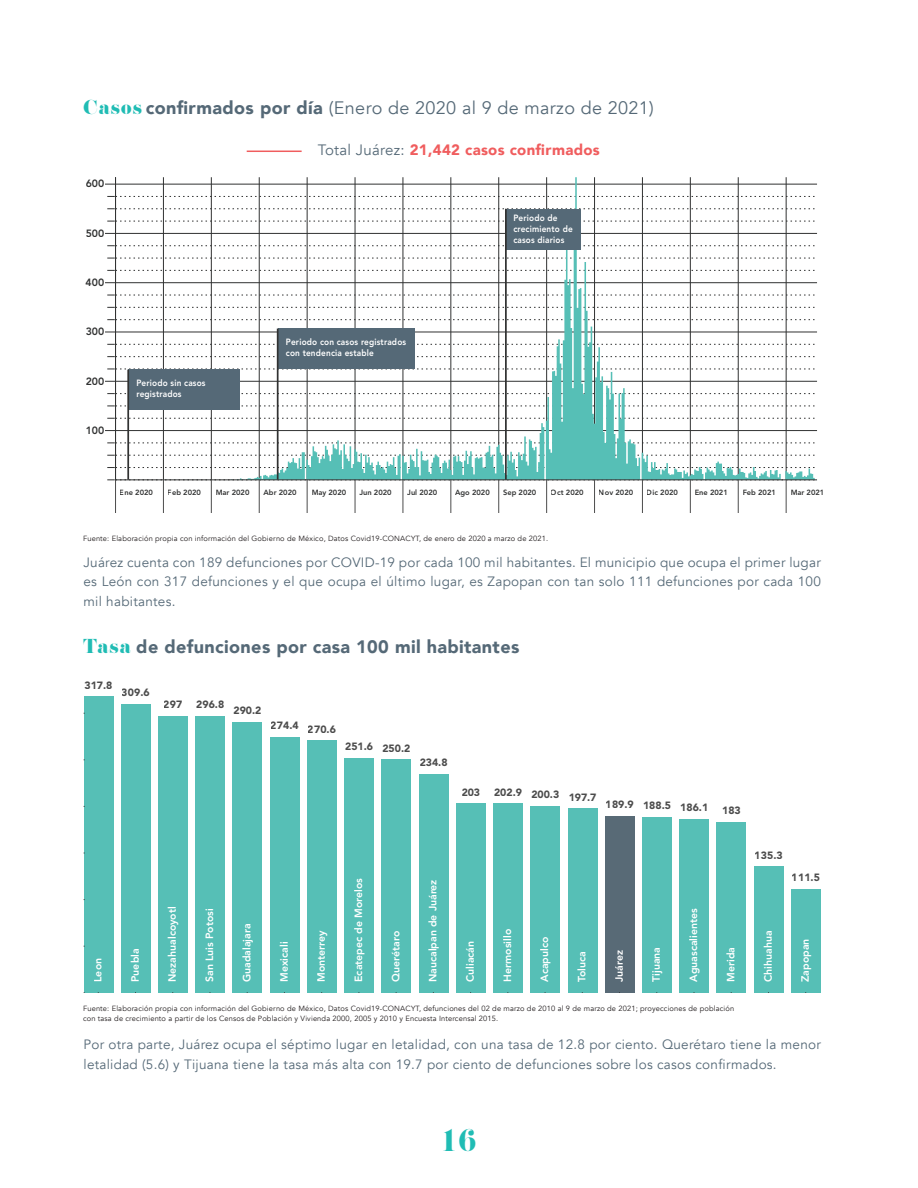
<style>
.page{position:relative;width:918px;height:1188px;background:#fff}
.page>*{position:absolute;margin:0;border:0;box-sizing:border-box;transform-origin:0 0}
.t1{font:30px "Pistilli";color:#20bcb4}
.t2{font:18px "Avenir";letter-spacing:.02em;color:#556977}
.t3{font:900 18px "Avenir";letter-spacing:.02em;color:#556977}
.t4{font:900 15px "Avenir";letter-spacing:.02em;color:#f05d5e}
.t5{font:13.5px/19.5px "Avenir";letter-spacing:.02em;color:#556977;text-align:justify}
.t6{font:800 10.5px "Avenir LT Std";color:#fff}
.t7{font:900 10.5px "Avenir LT Std";color:#4c4c4c}
.t8{font:800 10.5px "Avenir LT Std";color:#313232}
.t9{font:800 9px/10.8px "Avenir LT Std";letter-spacing:.02em;color:#fff;scale:.91 1}
.t10{font:7.5px/10.5px "Avenir";letter-spacing:.02em;color:#221d1e}
.t11{font:800 7.5px "Avenir LT Std";color:#313232}
.s1{font-family:"Pistilli";color:#20bcb4}
.s2{font-weight:900}
.s3{font-weight:400;color:#556977}
.s4{font-family:"Pistilli";font-weight:400;color:#20bcb4}
</style>
<div class="page">
<hr style="left:247px;top:151px;width:55px;height:1px;background:#f05d5e">
<svg style="left:116px;top:177px;width:701px;height:302px"></svg>
<hr style="left:115px;top:479px;width:702px;height:1px;background:#313232">
<hr style="left:115px;top:480px;width:1px;height:32px;background:#4c4c4c">
<hr style="left:163px;top:480px;width:1px;height:32px;background:#4c4c4c">
<hr style="left:211px;top:480px;width:1px;height:32px;background:#4c4c4c">
<hr style="left:259px;top:480px;width:1px;height:32px;background:#4c4c4c">
<hr style="left:307px;top:480px;width:1px;height:32px;background:#4c4c4c">
<hr style="left:355px;top:480px;width:1px;height:32px;background:#4c4c4c">
<hr style="left:403px;top:480px;width:1px;height:32px;background:#4c4c4c">
<hr style="left:450px;top:480px;width:1px;height:32px;background:#4c4c4c">
<hr style="left:498px;top:480px;width:1px;height:32px;background:#4c4c4c">
<hr style="left:546px;top:480px;width:1px;height:32px;background:#4c4c4c">
<hr style="left:594px;top:480px;width:1px;height:32px;background:#4c4c4c">
<hr style="left:642px;top:480px;width:1px;height:32px;background:#4c4c4c">
<hr style="left:690px;top:480px;width:1px;height:32px;background:#4c4c4c">
<hr style="left:738px;top:480px;width:1px;height:32px;background:#4c4c4c">
<hr style="left:786px;top:480px;width:1px;height:32px;background:#4c4c4c">
<svg style="left:107px;top:418px;width:710px;height:1px"></svg>
<svg style="left:107px;top:406px;width:710px;height:1px"></svg>
<svg style="left:107px;top:393px;width:710px;height:1px"></svg>
<svg style="left:107px;top:369px;width:710px;height:1px"></svg>
<svg style="left:107px;top:356px;width:710px;height:1px"></svg>
<svg style="left:107px;top:344px;width:710px;height:1px"></svg>
<svg style="left:107px;top:319px;width:710px;height:1px"></svg>
<svg style="left:107px;top:307px;width:710px;height:1px"></svg>
<svg style="left:107px;top:295px;width:710px;height:1px"></svg>
<svg style="left:107px;top:270px;width:710px;height:1px"></svg>
<svg style="left:107px;top:258px;width:710px;height:1px"></svg>
<svg style="left:107px;top:245px;width:710px;height:1px"></svg>
<svg style="left:107px;top:221px;width:710px;height:1px"></svg>
<svg style="left:107px;top:209px;width:710px;height:1px"></svg>
<svg style="left:107px;top:196px;width:710px;height:1px"></svg>
<svg style="left:107px;top:443px;width:710px;height:1px"></svg>
<svg style="left:107px;top:455px;width:710px;height:1px"></svg>
<svg style="left:107px;top:467px;width:710px;height:1px"></svg>
<svg style="left:107px;top:480px;width:710px;height:1px"></svg>
<hr style="left:115px;top:177px;width:1px;height:303px;background:#313232">
<div style="left:128px;top:370px;width:112px;height:40px;background:#556977"></div>
<div style="left:278px;top:329px;width:136px;height:40px;background:#556977"></div>
<div style="left:505px;top:209px;width:76px;height:40px;background:#556977"></div>
<hr style="left:127px;top:370px;width:2px;height:110px;background:#313232">
<hr style="left:277px;top:329px;width:2px;height:151px;background:#313232">
<hr style="left:505px;top:209px;width:2px;height:271px;background:#313232">
<div style="left:84px;top:697px;width:29px;height:296px;background:#56bfb6"></div>
<div style="left:121px;top:704px;width:30px;height:289px;background:#56bfb6"></div>
<div style="left:158px;top:716px;width:30px;height:277px;background:#56bfb6"></div>
<div style="left:195px;top:716px;width:30px;height:277px;background:#56bfb6"></div>
<div style="left:233px;top:722px;width:29px;height:271px;background:#56bfb6"></div>
<div style="left:270px;top:737px;width:30px;height:256px;background:#56bfb6"></div>
<div style="left:307px;top:741px;width:30px;height:252px;background:#56bfb6"></div>
<div style="left:344px;top:758px;width:30px;height:235px;background:#56bfb6"></div>
<div style="left:382px;top:760px;width:29px;height:233px;background:#56bfb6"></div>
<div style="left:419px;top:774px;width:30px;height:219px;background:#56bfb6"></div>
<div style="left:456px;top:804px;width:30px;height:189px;background:#56bfb6"></div>
<div style="left:493px;top:804px;width:30px;height:189px;background:#56bfb6"></div>
<div style="left:530px;top:806px;width:30px;height:187px;background:#56bfb6"></div>
<div style="left:568px;top:809px;width:29px;height:184px;background:#56bfb6"></div>
<div style="left:605px;top:816px;width:30px;height:177px;background:#586a76"></div>
<div style="left:642px;top:817px;width:30px;height:176px;background:#56bfb6"></div>
<div style="left:679px;top:819px;width:30px;height:174px;background:#56bfb6"></div>
<div style="left:717px;top:822px;width:29px;height:171px;background:#56bfb6"></div>
<div style="left:754px;top:867px;width:30px;height:126px;background:#56bfb6"></div>
<div style="left:791px;top:889px;width:30px;height:104px;background:#56bfb6"></div>
<hr style="left:84px;top:697px;width:1px;height:296px;background:#313232">
<hr style="left:84px;top:992px;width:737px;height:1px;background:#313232">
<h2 class="t2" style="left:83px;top:97px;width:572px"><span class="s1">Casos</span> <span class="s2">confirmados por día</span> (Enero de 2020 al 9 de marzo de 2021)</h2>
<p class="t4" style="left:318px;top:137px;width:284px"><span class="s3">Total Juárez:</span> 21,442 casos confirmados</p>
<p class="t8" style="left:86px;top:178px;width:20px">600</p>
<p class="t8" style="left:86px;top:227px;width:20px">500</p>
<p class="t8" style="left:86px;top:276px;width:20px">400</p>
<p class="t8" style="left:86px;top:325px;width:20px">300</p>
<p class="t8" style="left:86px;top:375px;width:20px">200</p>
<p class="t8" style="left:86px;top:424px;width:20px">100</p>
<p class="t9" style="left:136px;top:378px;width:78px">Periodo sin casos registrados</p>
<p class="t9" style="left:286px;top:337px;width:134px">Periodo con casos registrados con tendencia estable</p>
<p class="t9" style="left:513px;top:213px;width:67px">Periodo de crecimiento de casos diarios</p>
<p class="t11" style="left:120px;top:488px;width:35px">Ene 2020</p>
<p class="t11" style="left:168px;top:488px;width:35px">Feb 2020</p>
<p class="t11" style="left:216px;top:488px;width:35px">Mar 2020</p>
<p class="t11" style="left:264px;top:488px;width:35px">Abr 2020</p>
<p class="t11" style="left:311px;top:488px;width:36px">May 2020</p>
<p class="t11" style="left:359px;top:488px;width:34px">Jun 2020</p>
<p class="t11" style="left:407px;top:488px;width:31px">Jul 2020</p>
<p class="t11" style="left:455px;top:488px;width:36px">Ago 2020</p>
<p class="t11" style="left:503px;top:488px;width:35px">Sep 2020</p>
<p class="t11" style="left:551px;top:488px;width:34px">Oct 2020</p>
<p class="t11" style="left:599px;top:488px;width:36px">Nov 2020</p>
<p class="t11" style="left:647px;top:488px;width:33px">Dic 2020</p>
<p class="t11" style="left:695px;top:488px;width:35px">Ene 2021</p>
<p class="t11" style="left:743px;top:488px;width:35px">Feb 2021</p>
<p class="t11" style="left:790px;top:488px;width:35px">Mar 2021</p>
<p class="t10" style="left:83px;top:533px;width:467px">Fuente: Elaboración propia con información del Gobierno de México, Datos Covid19-CONACYT, de enero de 2020 a marzo de 2021.</p>
<p class="t5" style="left:83px;top:553px;width:739px">Juárez cuenta con 189 defunciones por COVID-19 por cada 100 mil habitantes. El municipio que ocupa el primer lugar es León con 317 defunciones y el que ocupa el último lugar, es Zapopan con tan solo 111 defunciones por cada 100 mil habitantes.</p>
<h2 class="t3" style="left:83px;top:631px;width:438px"><span class="s4">Tasa</span> de defunciones por casa 100 mil habitantes</h2>
<p class="t7" style="left:85px;top:679px;width:29px">317.8</p>
<p class="t7" style="left:122px;top:686px;width:29px">309.6</p>
<p class="t7" style="left:164px;top:698px;width:20px">297</p>
<p class="t7" style="left:196px;top:698px;width:29px">296.8</p>
<p class="t7" style="left:233px;top:704px;width:29px">290.2</p>
<p class="t7" style="left:271px;top:721px;width:67px">274.4 270.6</p>
<p class="t7" style="left:345px;top:741px;width:67px">251.6 250.2</p>
<p class="t7" style="left:420px;top:756px;width:29px">234.8</p>
<p class="t7" style="left:462px;top:786px;width:20px">203</p>
<p class="t7" style="left:494px;top:788px;width:104px">202.9 200.3 197.7</p>
<p class="t7" style="left:606px;top:799px;width:104px">189.9 188.5 186.1</p>
<p class="t7" style="left:722px;top:804px;width:20px">183</p>
<p class="t6" style="left:92px;top:982px;width:25px;rotate:-90deg">Leon</p>
<p class="t6" style="left:129px;top:982px;width:35px;rotate:-90deg">Puebla</p>
<p class="t6" style="left:166px;top:982px;width:77px;rotate:-90deg">Nezahualcoyotl</p>
<p class="t6" style="left:203px;top:982px;width:75px;rotate:-90deg">San Luis Potosi</p>
<p class="t6" style="left:240px;top:982px;width:60px;rotate:-90deg">Guadalajara</p>
<p class="t6" style="left:278px;top:982px;width:42px;rotate:-90deg">Mexicali</p>
<p class="t6" style="left:315px;top:982px;width:53px;rotate:-90deg">Monterrey</p>
<p class="t6" style="left:352px;top:982px;width:105px;rotate:-90deg">Ecatepec de Morelos</p>
<p class="t6" style="left:390px;top:982px;width:52px;rotate:-90deg">Querétaro</p>
<p class="t6" style="left:427px;top:982px;width:104px;rotate:-90deg">Naucalpan de Juárez</p>
<p class="t6" style="left:464px;top:982px;width:43px;rotate:-90deg">Culiacán</p>
<p class="t6" style="left:501px;top:982px;width:54px;rotate:-90deg">Hermosillo</p>
<p class="t6" style="left:538px;top:982px;width:47px;rotate:-90deg">Acapulco</p>
<p class="t6" style="left:576px;top:982px;width:32px;rotate:-90deg">Toluca</p>
<p class="t6" style="left:613px;top:982px;width:33px;rotate:-90deg">Juárez</p>
<p class="t6" style="left:650px;top:982px;width:36px;rotate:-90deg">Tijuana</p>
<p class="t6" style="left:687px;top:982px;width:75px;rotate:-90deg">Aguascalientes</p>
<p class="t6" style="left:725px;top:982px;width:36px;rotate:-90deg">Merida</p>
<p class="t10" style="left:83px;top:1003px;width:653px">Fuente: Elaboración propia con información del Gobierno de México, Datos Covid19-CONACYT, defunciones del 02 de marzo de 2010 al 9 de marzo de 2021; proyecciones de población con tasa de crecimiento a partir de los Censos de Población y Vivienda 2000, 2005 y 2010 y Encuesta Intercensal 2015.</p>
<p class="t7" style="left:755px;top:849px;width:29px">135.3</p>
<p class="t7" style="left:792px;top:871px;width:29px">111.5</p>
<p class="t6" style="left:762px;top:982px;width:53px;rotate:-90deg">Chihuahua</p>
<p class="t6" style="left:799px;top:982px;width:45px;rotate:-90deg">Zapopan</p>
<p class="t5" style="left:83px;top:1035px;width:739px">Por otra parte, Juárez ocupa el séptimo lugar en letalidad, con una tasa de 12.8 por ciento. Querétaro tiene la menor letalidad (5.6) y Tijuana tiene la tasa más alta con 19.7 por ciento de defunciones sobre los casos confirmados.</p>
<h1 class="t1" style="left:440px;top:1121px;width:39px">16</h1>
</div>
